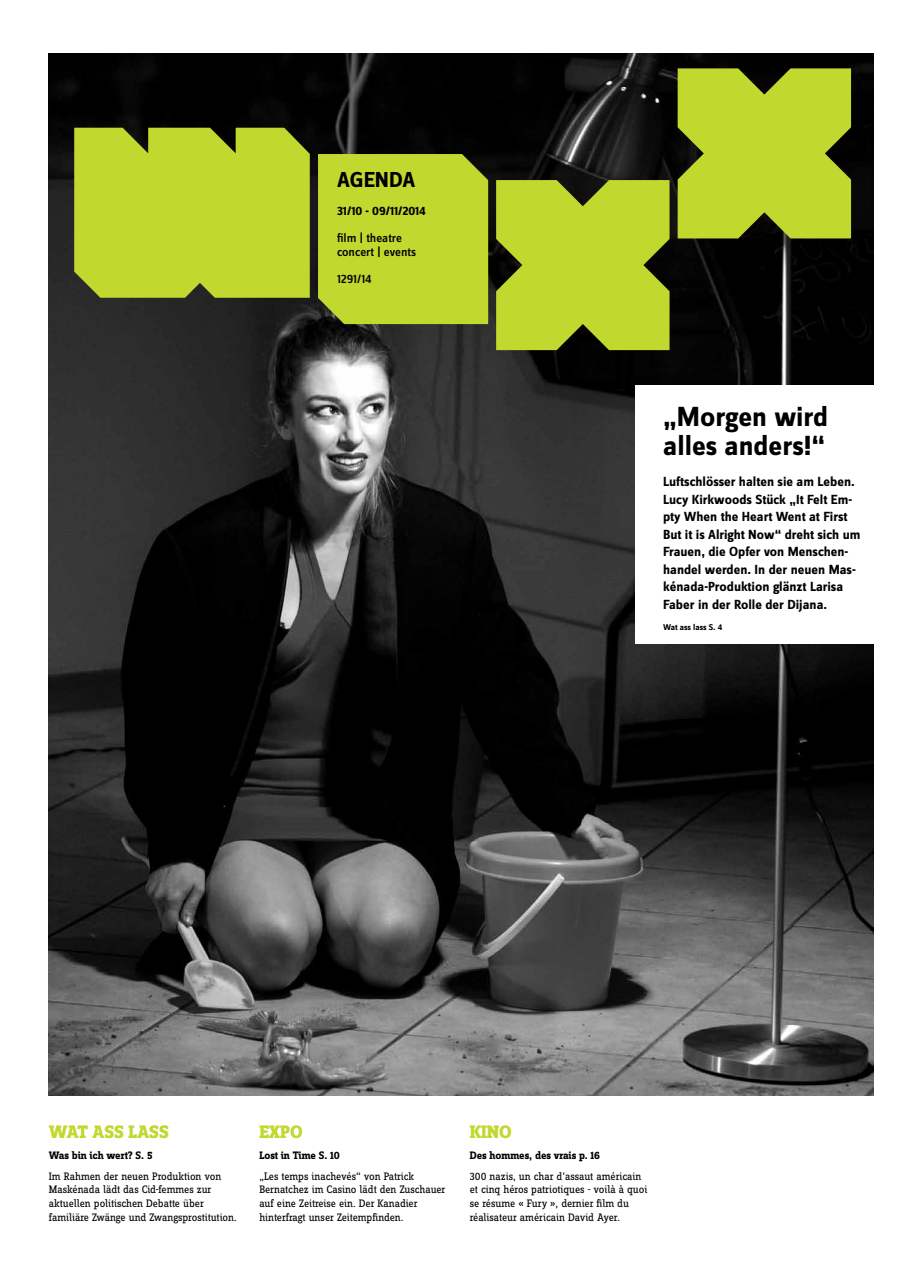
<style>
.page{position:relative;width:922px;height:1276px;background:#fff}
.page>*{position:absolute;margin:0;border:0;box-sizing:border-box;transform-origin:0 0}
.t1{font:700 28.75px/28.8px "Zine Sans Dis";color:#000}
.t2{font:700 22.5px "Zine Sans Dis";color:#000}
.t3{font:800 18.75px "Zine Slab Dis";color:#c1d82f}
.t4{font:700 13.75px/17.5px "Zine Sans Dis";color:#000}
.t5{font:500 12.75px/13.8px "Zine Sans Dis";color:#000}
.t6{font:700 12.75px "Zine Sans Dis";color:#000}
.t7{font:11.25px/13.8px "Zine Slab Dis";letter-spacing:-.01em;color:#000}
.t8{font:700 11.25px "Zine Slab Dis";letter-spacing:-.005em;color:#000}
.t9{font:700 8.75px "Zine Sans Dis";color:#000}
</style>
<div class="page">
<img style="left:49px;top:53px;width:823px;height:1042px">
<div style="left:634px;top:385px;width:252px;height:259px;background:#fff"></div>
<svg style="left:496px;top:180px;width:173px;height:170px;background:#afc42b"></svg>
<svg style="left:677px;top:68px;width:173px;height:170px;background:#aec32b"></svg>
<div style="left:318px;top:154px;width:170px;height:170px;background:#c1d82f"></div>
<div style="left:74px;top:128px;width:236px;height:170px;background:#c1d82f"></div>
<h2 class="t2" style="left:337px;top:168px;width:80px">AGENDA</h2>
<p class="t6" style="left:337px;top:204px;width:90px">31/10 - 09/11/2014</p>
<p class="t5" style="left:337px;top:232px;width:81px">film | theatre concert | events</p>
<p class="t5" style="left:337px;top:273px;width:36px">1291/14</p>
<h1 class="t1" style="left:663px;top:403px;width:166px">„Morgen wird alles anders!“</h1>
<p class="t4" style="left:663px;top:474px;width:199px">Luftschlösser halten sie am Leben.<br>Lucy Kirkwoods Stück „It Felt Em&shy;pty When the Heart Went at First<br>But it is Alright Now“ dreht sich um<br>Frauen, die Opfer von Menschen&shy;handel werden. In der neuen Mas&shy;kénada-Produktion glänzt Larisa<br>Faber in der Rolle der Dijana.</p>
<p class="t9" style="left:663px;top:622px;width:61px">Wat ass lass S. 4</p>
<h3 class="t3" style="left:49px;top:1121px;width:121px">WAT ASS LASS</h3>
<h3 class="t3" style="left:259px;top:1121px;width:45px">EXPO</h3>
<h3 class="t3" style="left:469px;top:1121px;width:43px">KINO</h3>
<p class="t8" style="left:49px;top:1149px;width:105px">Was bin ich wert? S. 5</p>
<p class="t7" style="left:49px;top:1169px;width:189px">Im Rahmen der neuen Produktion von Maskénada lädt das Cid-femmes zur aktuellen politischen Debatte über familiäre Zwänge und Zwangsprostitution.</p>
<p class="t8" style="left:469px;top:1149px;width:132px">Des hommes, des vrais p. 16</p>
<p class="t7" style="left:469px;top:1169px;width:179px">300 nazis, un char d’assaut américain et cinq héros patriotiques - voilà à quoi se résume « Fury », dernier film du réalisateur américain David Ayer.</p>
<p class="t8" style="left:259px;top:1149px;width:82px">Lost in Time S. 10</p>
<p class="t7" style="left:259px;top:1169px;width:187px">„Les temps inachevés“ von Patrick Bernatchez im Casino lädt den Zuschauer auf eine Zeitreise ein. Der Kanadier hinterfragt unser Zeitempfinden.</p>
</div>
